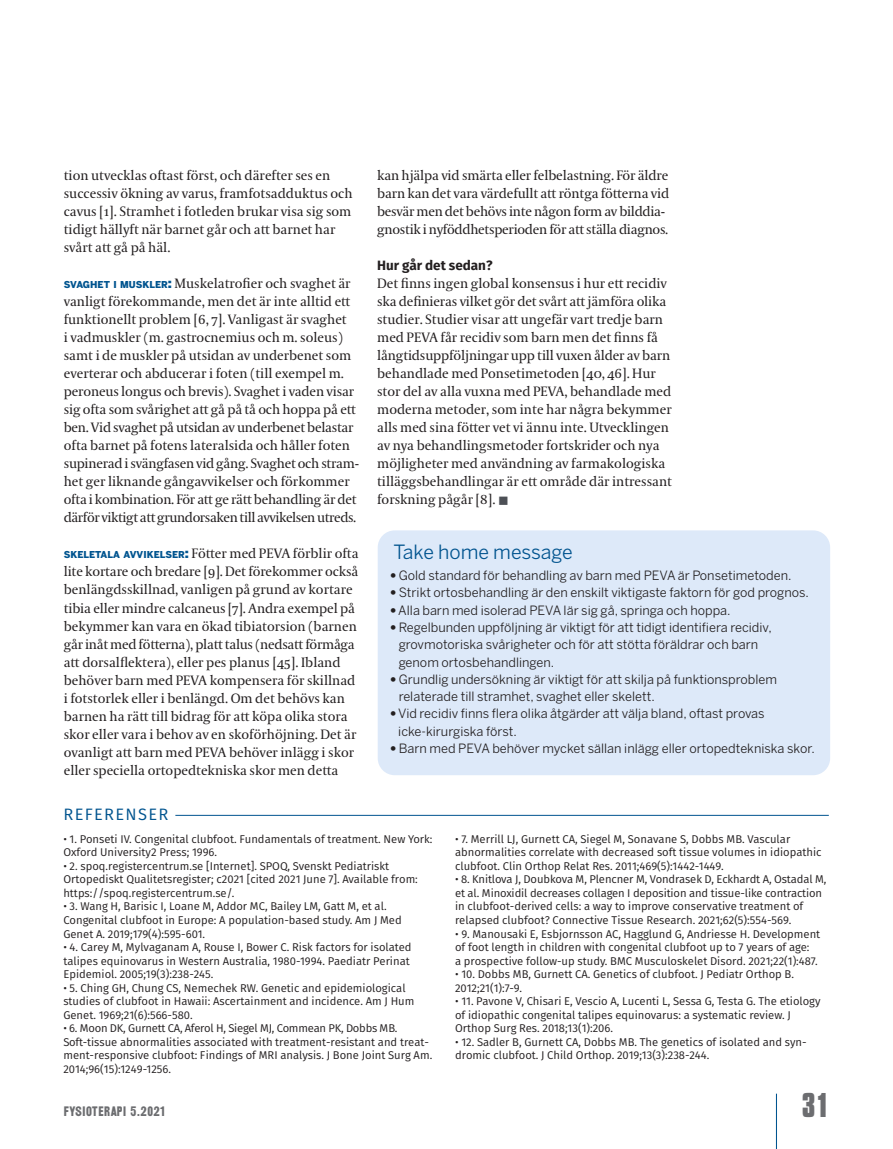
<style>
.page{position:relative;width:893px;height:1149px;background:#fff}
.page>*{position:absolute;margin:0;border:0;box-sizing:border-box;transform-origin:0 0}
.t1{font:700 31.5px "Compacta";color:#6c6d70}
.t2{font:19.5px "Benton Sans";letter-spacing:-.005em;color:#01548f}
.t3{font:16.5px "Fira Sans";letter-spacing:.08em;color:#01548f}
.t4{font:13.5px/18px "Coranto 2";color:#231f20}
.t5{font:13.5px/18px "Coranto 2";letter-spacing:-.02em;color:#231f20}
.t6{font:700 13.5px "Fira Sans";color:#231f20}
.t7{font:12.75px/17.2px "Benton Sans";color:#231f20}
.t8{font:12.75px "Railroad";letter-spacing:.05em;color:#6c6d70}
.t9{font:11.25px/13.5px "Fira Sans";color:#231f20}
.s1{font-family:"Benton Sans";font-weight:900;font-size:9.45px;color:#01548f}
.s2{font-family:"Benton Sans";font-weight:900;color:#01548f}
.s3{color:#4d5056}
.s4{font-family:"Trade Gothic Next LT Pro Bd Cm"}
</style>
<div class="page">
<hr style="left:776px;top:1093px;width:1px;height:55px;background:#01548f">
<hr style="left:175px;top:814px;width:654px;height:1px;background:#01548f">
<div style="left:378px;top:530px;width:452px;height:245px;background:#dde9f9;border-radius:17px"></div>
<p class="t4" style="left:64px;top:167px;width:290px">tion utvecklas oftast först, och därefter ses en successiv ökning av varus, framfotsadduktus och cavus [1]. Stramhet i fotleden brukar visa sig som tidigt hällyft när barnet går och att barnet har svårt att gå på häl.</p>
<p class="t4" style="left:64px;top:275px;width:297px"><span class="s1">SVAGHET I MUSKLER</span><span class="s2">:</span> Muskelatrofier och svaghet är vanligt förekommande, men det är inte alltid ett funktionellt problem [6, 7]. Vanligast är svaghet<br>i vadmuskler (m. gastrocnemius och m. soleus) samt i de muskler på utsidan av underbenet som everterar och abducerar i foten (till exempel m. peroneus longus och brevis). Svaghet i vaden visar sig ofta som svårighet att gå på tå och hoppa på ett ben. Vid svaghet på utsidan av underbenet belastar ofta barnet på fotens lateralsida och håller foten supinerad i svängfasen vid gång. Svaghet och stram&shy;het ger liknande gångavvikelser och förkommer ofta i kombination. För att ge rätt behandling är det därför viktigt att grundorsaken till avvikelsen utreds.</p>
<p class="t4" style="left:64px;top:545px;width:296px"><span class="s1">SKELETALA AVVIKELSER</span><span class="s2">:</span> Fötter med PEVA förblir ofta lite kortare och bredare [9]. Det förekommer också benlängdsskillnad, vanligen på grund av kortare tibia eller mindre calcaneus [7]. Andra exempel på bekymmer kan vara en ökad tibiatorsion (barnen går inåt med fötterna), platt talus (nedsatt förmåga att dorsalflektera), eller pes planus [45]. Ibland behöver barn med PEVA kompensera för skillnad i fotstorlek eller i benlängd. Om det behövs kan barnen ha rätt till bidrag för att köpa olika stora skor eller vara i behov av en skoförhöjning. Det är ovanligt att barn med PEVA behöver inlägg i skor eller speciella ortopedtekniska skor men detta</p>
<p class="t3" style="left:63px;top:802px;width:106px">REFERENSER</p>
<p class="t5" style="left:377px;top:167px;width:294px">kan hjälpa vid smärta eller felbelastning. För äldre barn kan det vara värdefullt att röntga fötterna vid besvär men det behövs inte någon form av bilddia&shy;gnostik i nyföddhetsperioden för att ställa diagnos.</p>
<p class="t6" style="left:377px;top:256px;width:117px">Hur går det sedan?</p>
<p class="t4" style="left:377px;top:275px;width:296px">Det finns ingen global konsensus i hur ett recidiv ska definieras vilket gör det svårt att jämföra olika studier. Studier visar att ungefär vart tredje barn med PEVA får recidiv som barn men det finns få långtidsuppföljningar upp till vuxen ålder av barn behandlade med Ponsetimetoden [40, 46]. Hur stor del av alla vuxna med PEVA, behandlade med moderna metoder, som inte har några bekymmer alls med sina fötter vet vi ännu inte. Utvecklingen av nya behandlingsmetoder fortskrider och nya möjligheter med användning av farmakologiska tilläggsbehandlingar är ett område där intressant forskning pågår [8]. <span class="s3">■</span></p>
<h2 class="t2" style="left:393px;top:540px;width:181px">Take home message</h2>
<p class="t7" style="left:390px;top:566px;width:403px"><span class="s4">•</span> Gold standard för behandling av barn med PEVA är Ponsetimetoden.</p>
<p class="t7" style="left:390px;top:584px;width:420px"><span class="s4">•</span> Strikt ortosbehandling är den enskilt viktigaste faktorn för god prognos.</p>
<p class="t7" style="left:390px;top:601px;width:342px"><span class="s4">•</span> Alla barn med isolerad PEVA lär sig gå, springa och hoppa.</p>
<p class="t7" style="left:399px;top:618px;width:375px;text-indent:-8px"><span class="s4">•</span> Regelbunden uppföljning är viktigt för att tidigt identifiera recidiv, grovmotoriska svårigheter och för att stötta föräldrar och barn genom ortosbehandlingen.</p>
<p class="t7" style="left:399px;top:670px;width:380px;text-indent:-8px"><span class="s4">•</span> Grundlig undersökning är viktigt för att skilja på funktionsproblem relaterade till stramhet, svaghet eller skelett.</p>
<p class="t7" style="left:398px;top:704px;width:368px;text-indent:-8px"><span class="s4">•</span> Vid recidiv finns flera olika åtgärder att välja bland, oftast provas icke-kirurgiska först.</p>
<p class="t7" style="left:390px;top:739px;width:426px"><span class="s4">•</span> Barn med PEVA behöver mycket sällan inlägg eller ortopedtekniska skor.</p>
<p class="t9" style="left:63px;top:832px;width:371px">• 1. Ponseti IV. Congenital clubfoot. Fundamentals of treatment. New York:<br>Oxford University2 Press; 1996.</p>
<p class="t9" style="left:63px;top:859px;width:356px">• 2. spoq.registercentrum.se [Internet]. SPOQ, Svenskt Pediatriskt<br>Ortopediskt Qualitetsregister; c2021 [cited 2021 June 7]. Available from: https://spoq.registercentrum.se/.</p>
<p class="t9" style="left:63px;top:900px;width:340px">• 3. Wang H, Barisic I, Loane M, Addor MC, Bailey LM, Gatt M, et al.<br>Congenital clubfoot in Europe: A population-based study. Am J Med<br>Genet A. 2019;179(4):595-601.</p>
<p class="t9" style="left:63px;top:940px;width:350px">• 4. Carey M, Mylvaganam A, Rouse I, Bower C. Risk factors for isolated talipes equinovarus in Western Australia, 1980-1994. Paediatr Perinat<br>Epidemiol. 2005;19(3):238-245.</p>
<p class="t9" style="left:63px;top:981px;width:353px">• 5. Ching GH, Chung CS, Nemechek RW. Genetic and epidemiological studies of clubfoot in Hawaii: Ascertainment and incidence. Am J Hum<br>Genet. 1969;21(6):566-580.</p>
<p class="t9" style="left:63px;top:1021px;width:370px">• 6. Moon DK, Gurnett CA, Aferol H, Siegel MJ, Commean PK, Dobbs MB.<br>Soft-tissue abnormalities associated with treatment-resistant and treat&shy;ment-responsive clubfoot: Findings of MRI analysis. J Bone Joint Surg Am.<br>2014;96(15):1249-1256.</p>
<p class="t8" style="left:64px;top:1103px;width:103px">FYSIOTERAPI 5.2021</p>
<p class="t9" style="left:455px;top:832px;width:368px">• 7. Merrill LJ, Gurnett CA, Siegel M, Sonavane S, Dobbs MB. Vascular abnormalities correlate with decreased soft tissue volumes in idiopathic clubfoot. Clin Orthop Relat Res. 2011;469(5):1442-1449.</p>
<p class="t9" style="left:455px;top:873px;width:373px">• 8. Knitlova J, Doubkova M, Plencner M, Vondrasek D, Eckhardt A, Ostadal M, et al. Minoxidil decreases collagen I deposition and tissue-like contraction in clubfoot-derived cells: a way to improve conservative treatment of relapsed clubfoot? Connective Tissue Research. 2021;62(5):554-569.</p>
<p class="t9" style="left:455px;top:927px;width:367px">• 9. Manousaki E, Esbjornsson AC, Hagglund G, Andriesse H. Development of foot length in children with congenital clubfoot up to 7 years of age:<br>a prospective follow-up study. BMC Musculoskelet Disord. 2021;22(1):487.</p>
<p class="t9" style="left:455px;top:967px;width:340px">• 10. Dobbs MB, Gurnett CA. Genetics of clubfoot. J Pediatr Orthop B.<br>2012;21(1):7-9.</p>
<p class="t9" style="left:455px;top:994px;width:367px">• 11. Pavone V, Chisari E, Vescio A, Lucenti L, Sessa G, Testa G. The etiology of idiopathic congenital talipes equinovarus: a systematic review. J<br>Orthop Surg Res. 2018;13(1):206.</p>
<p class="t9" style="left:455px;top:1035px;width:353px">• 12. Sadler B, Gurnett CA, Dobbs MB. The genetics of isolated and syn&shy;dromic clubfoot. J Child Orthop. 2019;13(3):238-244.</p>
<h1 class="t1" style="left:802px;top:1086px;width:28px">31</h1>
</div>
